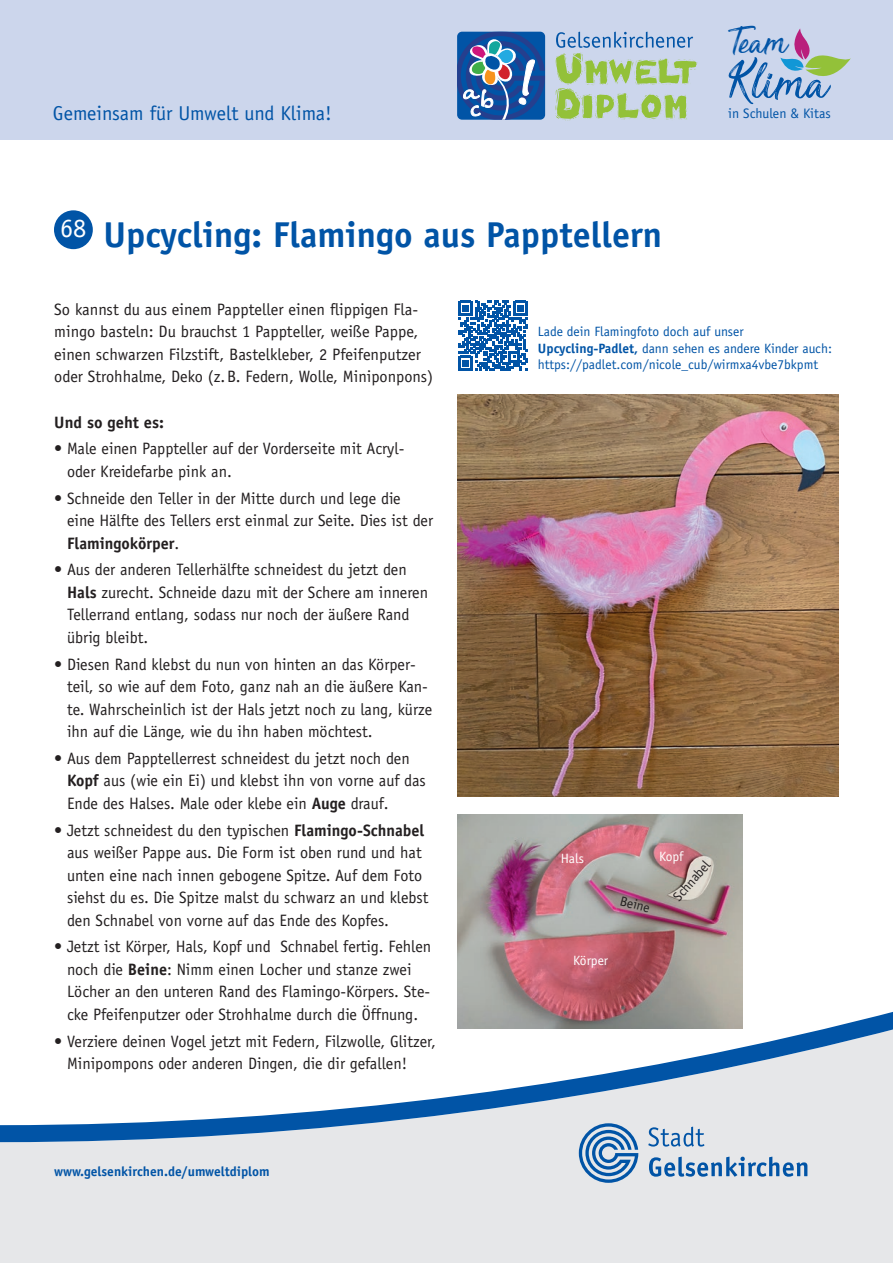
<style>
.page{position:relative;width:893px;height:1263px;background:#fff}
.page>*{position:absolute;margin:0;border:0;box-sizing:border-box;transform-origin:0 0}
.t1{font:66.9px "Sensations and Qualities";color:#0154a6}
.t2{font:47.7px "Sensations and Qualities";color:#0154a6}
.t3{font:700 36px "Officina Sans Std";color:#0154a6}
.t4{font:20.1px "Officina Sans Std";color:#0154a6}
.t5{font:16.5px/22.5px "Officina Sans Std";color:#231f20}
.t6{font:700 16.5px "Officina Sans Std";color:#231f20}
.t7{font:13.8px "Officina Sans Std";color:#0154a6}
.t8{font:13.5px/16.5px "Officina Sans Std";color:#0154a6}
.t9{font:700 13.5px "Officina Sans Std";color:#0154a6}
.t10{font:13.5px "Officina Sans Std";color:#fff}
.t11{font:13.5px "Officina Sans Std";color:#231f20}
.s1{font-weight:700}
</style>
<div class="page">
<div style="left:0;top:0;width:893px;height:139px;background:#ccd6ec"></div>
<div style="left:0;top:1142px;width:893px;height:121px;background:#e6e7e9"></div>
<svg style="left:0;top:1008px;width:893px;height:134px"></svg>
<svg style="left:648px;top:1127px;width:159px;height:50px;background:#bacbdc"></svg>
<svg style="left:579px;top:1123px;width:59px;height:60px;background:#85a9cc"></svg>
<svg style="left:780px;top:28px;width:71px;height:48px"></svg>
<svg style="left:556px;top:32px;width:141px;height:88px"></svg>
<svg style="left:457px;top:32px;width:88px;height:88px;background:#3e6ba7"></svg>
<div style="left:54px;top:210px;width:39px;height:39px;background:#0154a6;border-radius:50%"></div>
<img style="left:457px;top:394px;width:381px;height:403px">
<svg style="left:458px;top:301px;width:70px;height:70px"></svg>
<img style="left:457px;top:815px;width:285px;height:213px">
<h2 class="t2" style="left:728px;top:18px;width:63px">Team</h2>
<h1 class="t1" style="left:728px;top:50px;width:104px">Klima</h1>
<p class="t4" style="left:53px;top:101px;width:280px">Gemeinsam für Umwelt und Klima!</p>
<p class="t7" style="left:728px;top:105px;width:104px">in Schulen &amp; Kitas</p>
<h3 class="t3" style="left:60px;top:212px;width:604px"><sup>68</sup> Upcycling: Flamingo aus Papptellern</h3>
<p class="t5" style="left:54px;top:298px;width:380px">So kannst du aus einem Pappteller einen flippigen Fla&shy;mingo basteln: Du brauchst 1 Pappteller, weiße Pappe, einen schwarzen Filzstift, Bastelkleber, 2 Pfeifenputzer oder Strohhalme, Deko (z.B. Federn, Wolle, Miniponpons)</p>
<p class="t6" style="left:54px;top:412px;width:111px">Und so geht es:</p>
<p class="t5" style="left:67px;top:437px;width:339px;text-indent:-13px">• Male einen Pappteller auf der Vorderseite mit Acryl&shy;oder Kreidefarbe pink an.</p>
<p class="t5" style="left:67px;top:487px;width:367px;text-indent:-13px">• Schneide den Teller in der Mitte durch und lege die<br>eine Hälfte des Tellers erst einmal zur Seite. Dies ist der<br><span class="s1">Flamingokörper</span>.</p>
<p class="t5" style="left:67px;top:558px;width:362px;text-indent:-13px">• Aus der anderen Tellerhälfte schneidest du jetzt den <span class="s1">Hals</span> zurecht. Schneide dazu mit der Schere am inneren Tellerrand entlang, sodass nur noch der äußere Rand übrig bleibt.</p>
<p class="t5" style="left:67px;top:653px;width:367px;text-indent:-13px">• Diesen Rand klebst du nun von hinten an das Körper&shy;teil, so wie auf dem Foto, ganz nah an die äußere Kan&shy;te. Wahrscheinlich ist der Hals jetzt noch zu lang, kürze ihn auf die Länge, wie du ihn haben möchtest.</p>
<p class="t5" style="left:67px;top:747px;width:360px;text-indent:-13px">• Aus dem Papptellerrest schneidest du jetzt noch den<br><span class="s1">Kopf</span> aus (wie ein Ei) und klebst ihn von vorne auf das<br>Ende des Halses. Male oder klebe ein <span class="s1">Auge</span> drauf.</p>
<p class="t5" style="left:67px;top:819px;width:363px;text-indent:-13px">• Jetzt schneidest du den typischen <span class="s1">Flamingo-Schnabel </span>aus weißer Pappe aus. Die Form ist oben rund und hat unten eine nach innen gebogene Spitze. Auf dem Foto siehst du es. Die Spitze malst du schwarz an und klebst den Schnabel von vorne auf das Ende des Kopfes.</p>
<p class="t5" style="left:67px;top:935px;width:366px;text-indent:-13px">• Jetzt ist Körper, Hals, Kopf und Schnabel fertig. Fehlen noch die <span class="s1">Beine</span>: Nimm einen Locher und stanze zwei Löcher an den unteren Rand des Flamingo-Körpers. Ste&shy;cke Pfeifenputzer oder Strohhalme durch die Öffnung.</p>
<p class="t5" style="left:67px;top:1030px;width:370px;text-indent:-13px">• Verziere deinen Vogel jetzt mit Federn, Filzwolle, Glitzer,<br>Minipompons oder anderen Dingen, die dir gefallen!</p>
<p class="t9" style="left:54px;top:1163px;width:217px">www.gelsenkirchen.de/umweltdiplom</p>
<p class="t8" style="left:538px;top:323px;width:296px">Lade dein Flamingfoto doch auf unser<br><span class="s1">Upcycling-Padlet,</span> dann sehen es andere Kinder auch: https://padlet.com/nicole_cub/wirmxa4vbe7bkpmt</p>
<p class="t10" style="left:561px;top:851px;width:25px">Hals</p>
<p class="t11" style="left:622px;top:893px;width:32px;rotate:15deg">Beine</p>
<p class="t10" style="left:659px;top:849px;width:26px">Kopf</p>
<p class="t11" style="left:670px;top:894px;width:50px;rotate:-49deg">Schnabel</p>
<p class="t10" style="left:573px;top:953px;width:37px">Körper</p>
</div>
